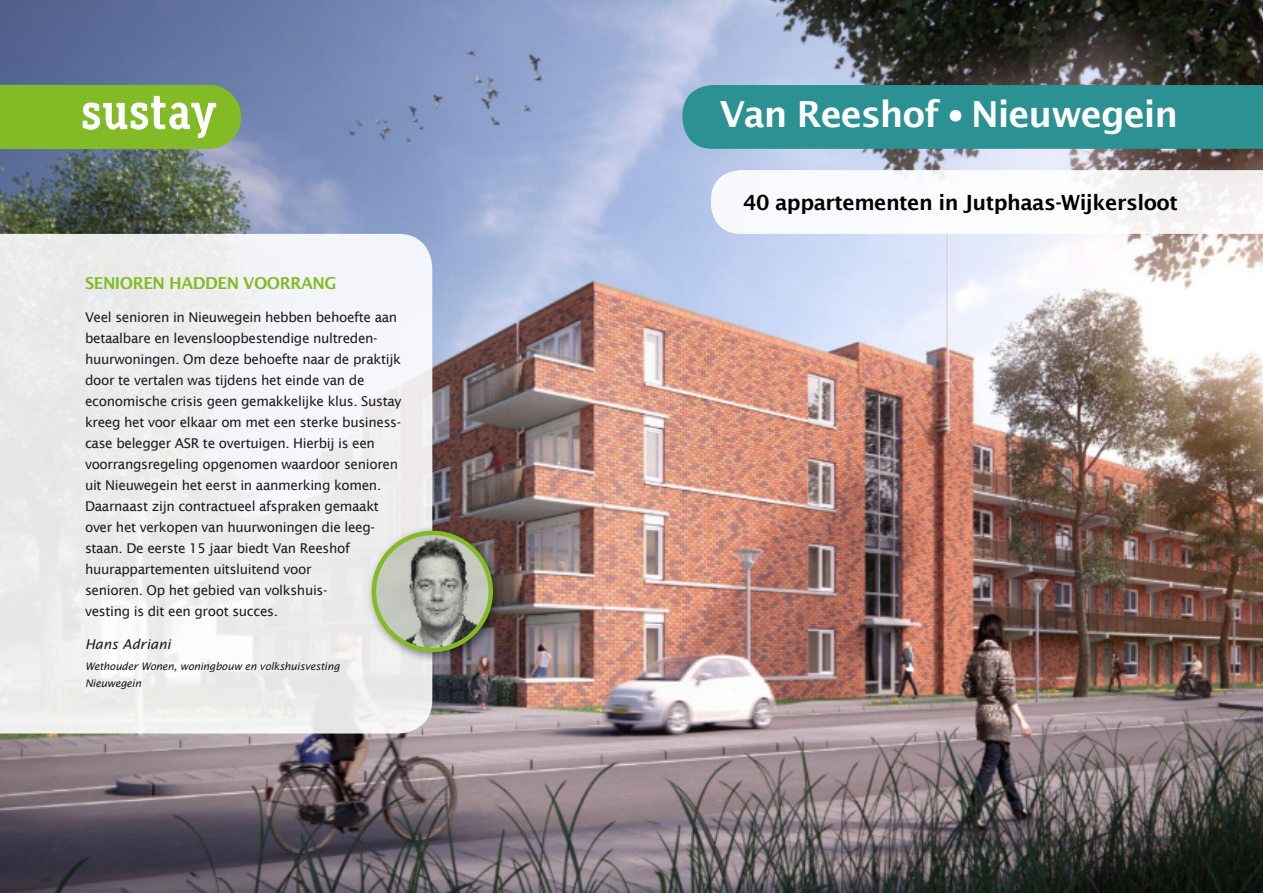
<style>
.page{position:relative;width:1263px;height:893px;background:#fff}
.page>*{position:absolute;margin:0;border:0;box-sizing:border-box;transform-origin:0 0}
.t1{font:600 36px "Lucida Sans";letter-spacing:-.03em;color:#fff}
.t2{font:600 21px "Lucida Sans";letter-spacing:-.025em;color:#000}
.t3{font:600 16.5px "Lucida Sans";letter-spacing:-.03em;color:#83bb26}
.t4{font:13.5px/21px "Lucida Sans";letter-spacing:-.025em;color:#1b1c21}
.t5{font:italic 13.5px "Lucida Sans";color:#1b1c21}
.t6{font:italic 10.5px/16.5px "Lucida Sans";letter-spacing:-.02em;color:#1b1c21}
.s1{font-size:54px}
</style>
<div class="page">
<img style="left:0;top:0;width:1263px;height:893px">
<svg style="left:0;top:234px;width:432px;height:499px;fill:#eeeeed"></svg>
<div style="left:366px;top:525px;width:139px;height:139px;background:#000;opacity:.5"></div>
<img style="left:374px;top:533px;width:117px;height:117px;border-radius:58px">
<div style="left:372px;top:531px;width:121px;height:121px;border:5px solid #83bb26;border-radius:50%"></div>
<div style="left:682px;top:85px;width:581px;height:64px;background:#2c9193"></div>
<svg style="left:711px;top:170px;width:552px;height:64px"></svg>
<svg style="left:0;top:85px;width:241px;height:64px;background:#92c245"></svg>
<p class="t3" style="left:85px;top:276px;width:253px">SENIOREN HADDEN VOORRANG</p>
<p class="t4" style="left:85px;top:308px;width:318px">Veel senioren in Nieuwegein hebben behoefte aan betaalbare en levensloopbestendige nultreden&shy;huurwoningen. Om deze behoefte naar de praktijk door te vertalen was tijdens het einde van de economische crisis geen gemakkelijke klus. Sustay kreeg het voor elkaar om met een sterke business&shy;case belegger ASR te overtuigen. Hierbij is een voorrangsregeling opgenomen waardoor senioren uit Nieuwegein het eerst in aanmerking komen.<br>Daarnaast zijn contractueel afspraken gemaakt over het verkopen van huurwoningen die leeg&shy;staan. De eerste 15 jaar biedt Van Reeshof huurappartementen uitsluitend voor<br>senioren. Op het gebied van volkshuis-<br>vesting is dit een groot succes.</p>
<p class="t5" style="left:85px;top:639px;width:87px">Hans Adriani</p>
<p class="t6" style="left:85px;top:659px;width:256px">Wethouder Wonen, woningbouw en volkshuisvesting<br>Nieuwegein</p>
<h1 class="t1" style="left:720px;top:98px;width:460px">Van Reeshof<span class="s1">•</span>Nieuwegein</h1>
<h2 class="t2" style="left:743px;top:194px;width:436px">40 appartementen in Jutphaas-Wijkersloot</h2>
</div>
